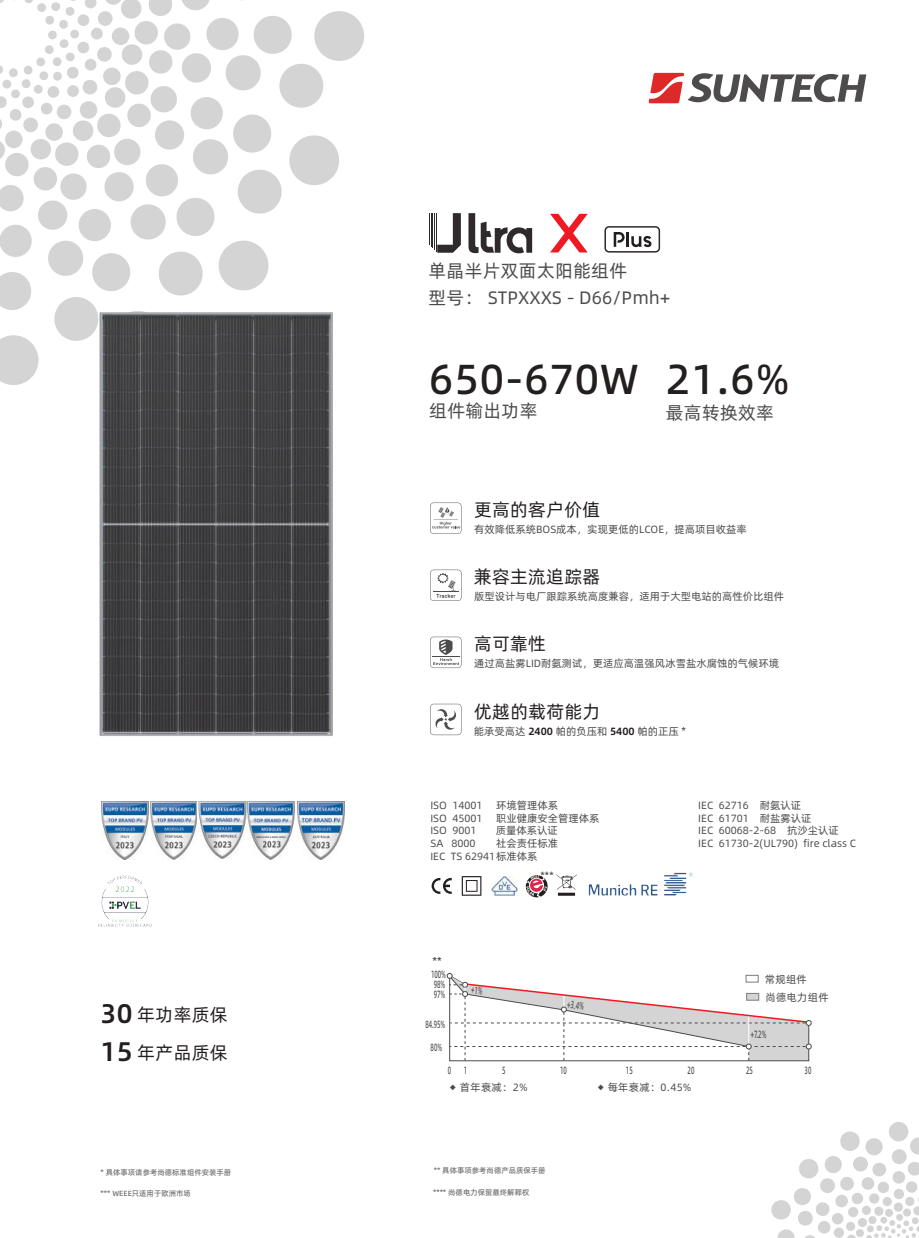
<style>
.page{position:relative;width:919px;height:1238px;background:#fff}
.page>*{position:absolute;margin:0;border:0;box-sizing:border-box;transform-origin:0 0}
.t1{font:42px "Alibaba Pu Hui Ti 2 65 Medium";letter-spacing:.02em;color:#241f1f}
.t2{font:700 27px "Alibaba Pu Hui Ti 2 75 Semi";color:#241f1f}
.t3{font:18px/26.5px "Alibaba Pu Hui Ti 2 55 Regular";letter-spacing:.02em;color:#4e4b4c}
.t4{font:18px "Alibaba Pu Hui Ti 2 55 Regular";letter-spacing:.02em;color:#241f1f}
.t5{font:10.5px/12.6px "Alibaba Pu Hui Ti 2 55 Regular";color:#4e4b4c}
.t6{font:10.5px/10.1px "Alibaba Pu Hui Ti 2 65 Medium";color:#4e4b4c;scale:.56 1}
.t7{font:10.5px/18px "Alibaba Pu Hui Ti 2 55 Regular";letter-spacing:.025em;color:#4e4b4c}
.t8{font:10.5px "Alibaba Pu Hui Ti 2 65 Medium";color:#4e4b4c}
.t9{font:9.6px "Alibaba Pu Hui Ti 2 65 Medium";color:#4e4b4c}
.t10{font:7.5px "Alibaba Pu Hui Ti 2 65 Medium";color:#717072}
.s1{font-family:"Alibaba Pu Hui Ti 2 85 Bold";color:#241f1f}
.s2{font-size:7.5px}
</style>
<div class="page">
<svg style="left:0;top:0;width:364px;height:385px"></svg>
<svg style="left:771px;top:1122px;width:147px;height:115px"></svg>
<svg style="left:648px;top:73px;width:218px;height:30px"></svg>
<svg style="left:431px;top:877px;width:20px;height:16px"></svg>
<svg style="left:461px;top:876px;width:20px;height:19px"></svg>
<svg style="left:525px;top:875px;width:22px;height:22px"></svg>
<svg style="left:556px;top:874px;width:21px;height:21px"></svg>
<img style="left:491px;top:876px;width:26px;height:19px">
<img style="left:588px;top:872px;width:106px;height:24px">
<img style="left:98px;top:875px;width:54px;height:52px">
<img style="left:150px;top:801px;width:145px;height:58px">
<img style="left:101px;top:801px;width:47px;height:58px">
<img style="left:297px;top:801px;width:47px;height:58px">
<svg style="left:430px;top:703px;width:31px;height:32px"></svg>
<svg style="left:430px;top:502px;width:31px;height:32px"></svg>
<svg style="left:430px;top:569px;width:31px;height:32px"></svg>
<svg style="left:430px;top:636px;width:31px;height:32px"></svg>
<hr style="left:435px;top:213px;width:1px;height:38px;background:#2e292a">
<hr style="left:434px;top:213px;width:1px;height:36px;background:#2e292a">
<hr style="left:432px;top:213px;width:1px;height:35px;background:#2e292a">
<hr style="left:431px;top:213px;width:1px;height:33px;background:#2e292a">
<hr style="left:429px;top:213px;width:1px;height:32px;background:#2e292a">
<svg style="left:468px;top:213px;width:64px;height:40px"></svg>
<svg style="left:437px;top:213px;width:24px;height:40px"></svg>
<svg style="left:550px;top:214px;width:37px;height:38px"></svg>
<svg style="left:613px;top:232px;width:11px;height:15px"></svg>
<hr style="left:626px;top:232px;width:3px;height:15px;background:#241f1f">
<svg style="left:631px;top:236px;width:20px;height:11px"></svg>
<div style="left:604px;top:226px;width:56px;height:26px;border:2px solid #2e292a;border-radius:4px"></div>
<img style="left:84px;top:303px;width:269px;height:433px">
<svg style="left:446px;top:973px;width:366px;height:88px"></svg>
<h2 class="t2" style="left:100px;top:992px;width:34px">30</h2>
<h3 class="t4" style="left:137px;top:1001px;width:91px">年功率质保</h3>
<h2 class="t2" style="left:100px;top:1030px;width:34px">15</h2>
<h3 class="t4" style="left:137px;top:1038px;width:91px">年产品质保</h3>
<p class="t10" style="left:100px;top:1166px;width:132px">* 具体事项请参考尚德标准组件安装手册</p>
<p class="t10" style="left:100px;top:1187px;width:92px">*** WEEE只适用于欧洲市场</p>
<h3 class="t3" style="left:428px;top:256px;width:243px">单晶半片双面太阳能组件<br>型号： STPXXXS - D66/Pmh+</h3>
<h1 class="t1" style="left:429px;top:347px;width:362px">650-670W 21.6%</h1>
<h3 class="t3" style="left:429px;top:396px;width:110px">组件输出功率</h3>
<h3 class="t3" style="left:665px;top:398px;width:110px">最高转换效率</h3>
<h3 class="t4" style="left:474px;top:496px;width:128px">更高的客户价值</h3>
<p class="t5" style="left:474px;top:522px;width:274px">有效降低系统BOS成本，实现更低的LCOE，提高项目收益率</p>
<h3 class="t4" style="left:474px;top:563px;width:128px">兼容主流追踪器</h3>
<p class="t5" style="left:474px;top:589px;width:311px">版型设计与电厂跟踪系统高度兼容，适用于大型电站的高性价比组件</p>
<h3 class="t4" style="left:474px;top:630px;width:73px">高可靠性</h3>
<p class="t5" style="left:474px;top:656px;width:306px">通过高盐雾LID耐氨测试，更适应高温强风冰雪盐水腐蚀的气候环境</p>
<h3 class="t4" style="left:474px;top:698px;width:128px">优越的载荷能力</h3>
<p class="t5" style="left:474px;top:724px;width:213px">能承受高达 <span class="s1">2400</span> 帕的负压和 <span class="s1">5400</span> 帕的正压 *</p>
<p class="t5" style="left:430px;top:798px;width:54px">ISO 14001</p>
<p class="t5" style="left:496px;top:798px;width:63px">环境管理体系</p>
<p class="t5" style="left:430px;top:811px;width:54px">ISO 45001</p>
<p class="t5" style="left:496px;top:811px;width:105px">职业健康安全管理体系</p>
<p class="t5" style="left:430px;top:823px;width:48px">ISO 9001</p>
<p class="t5" style="left:496px;top:823px;width:63px">质量体系认证</p>
<p class="t5" style="left:430px;top:836px;width:47px">SA 8000</p>
<p class="t5" style="left:430px;top:836px;width:129px;text-indent:66px">社会责任标准<br>IEC TS 62941标准体系</p>
<p class="t9" style="left:540px;top:867px;width:15px">***</p>
<p class="t5" style="left:698px;top:798px;width:159px">IEC 62716 耐氨认证<br>IEC 61701 耐盐雾认证<br>IEC 60068-2-68 抗沙尘认证<br>IEC 61730-2(UL790) fire class C</p>
<p class="t8" style="left:432px;top:953px;width:11px">**</p>
<p class="t6" style="left:431px;top:968px;width:28px">100%<br>98%</p>
<p class="t6" style="left:425px;top:1018px;width:37px">84.95%</p>
<p class="t6" style="left:430px;top:1041px;width:22px">80%</p>
<p class="t6" style="left:434px;top:988px;width:22px">97%</p>
<p class="t6" style="left:568px;top:998px;width:31px;rotate:8deg">+3.4%</p>
<p class="t7" style="left:764px;top:969px;width:65px">常规组件<br>尚德电力组件</p>
<p class="t6" style="left:750px;top:1028px;width:30px">+7.2%</p>
<p class="t6" style="left:448px;top:1064px;width:8px">0</p>
<p class="t6" style="left:502px;top:1064px;width:8px">5</p>
<p class="t6" style="left:560px;top:1064px;width:14px">10</p>
<p class="t6" style="left:626px;top:1064px;width:14px">15</p>
<p class="t6" style="left:687px;top:1064px;width:14px">20</p>
<p class="t6" style="left:746px;top:1064px;width:14px">25</p>
<p class="t6" style="left:804px;top:1064px;width:14px">30</p>
<p class="t6" style="left:464px;top:1064px;width:8px">1</p>
<p class="t5" style="left:449px;top:1080px;width:80px"><span class="s2">◆</span> 首年衰减：2%</p>
<p class="t5" style="left:597px;top:1080px;width:96px"><span class="s2">◆</span> 每年衰减：0.45%</p>
<p class="t10" style="left:433px;top:1164px;width:113px">** 具体事项参考尚德产品质保手册</p>
<p class="t10" style="left:433px;top:1186px;width:98px">**** 尚德电力保留最终解释权</p>
</div>
